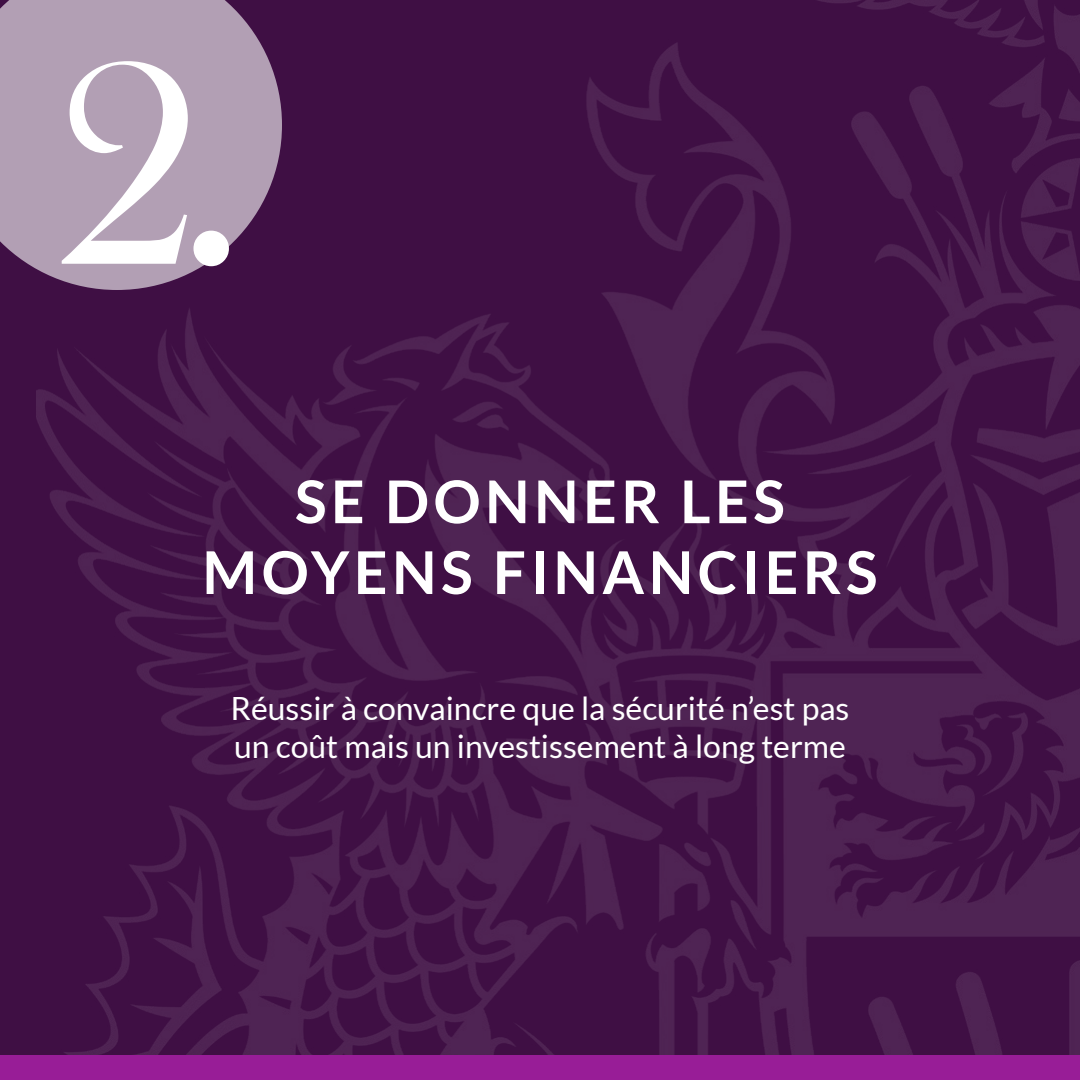
<style>
.page{position:relative;width:1080px;height:1080px;background:#3f0f44}
.page>*{position:absolute;margin:0;border:0;box-sizing:border-box;transform-origin:0 0}
.t1{font:300px "Bask Old Face";color:#fff}
.t2{font:700 59px/70.8px "Lato";letter-spacing:.075em;color:#fff;text-align:center}
.t3{font:32px/38.4px "Lato";color:#fff}
</style>
<div class="page">
<img style="left:36px;top:0;width:1044px;height:1056px">
<div style="left:0;top:1056px;width:1080px;height:24px;background:#981d97"></div>
<svg style="left:0;top:0;width:282px;height:290px;background:#a48da6"></svg>
<h1 class="t1" style="left:51px;top:-1px;width:198px">2.</h1>
<h2 class="t2" style="left:202px;top:465px;width:677px">SE DONNER LES<br>MOYENS FINANCIERS</h2>
<p class="t3" style="left:230px;top:689px;width:621px">Réussir à convaincre que la sécurité n’est pas un coût mais un investissement à long terme</p>
</div>
